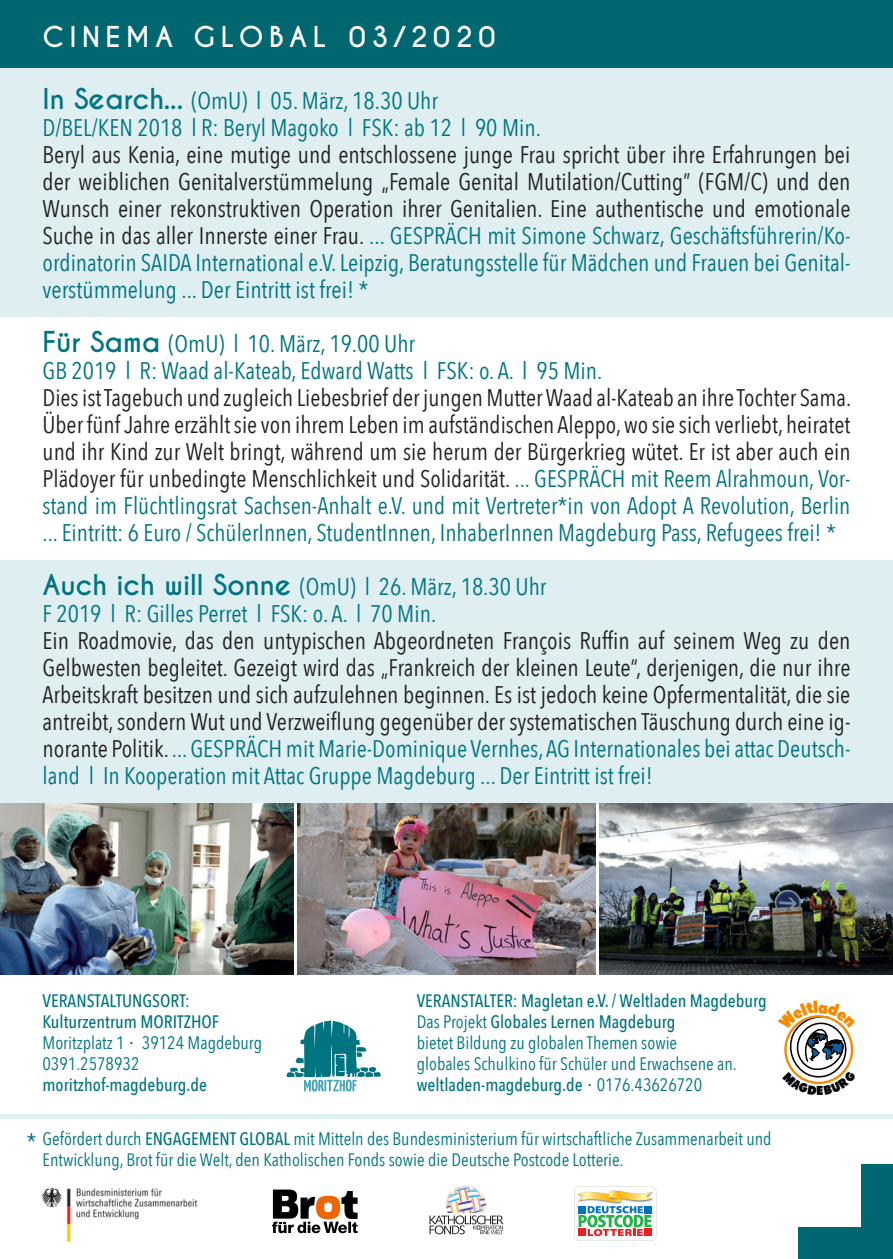
<style>
.page{position:relative;width:893px;height:1259px;background:#fff}
.page>*{position:absolute;margin:0;border:0;box-sizing:border-box;transform-origin:0 0}
.t1{font:700 27px "Caviar Dreams";letter-spacing:.2em;color:#fff}
.t2{font:24px/27px "Avenir Next Condensed";color:#231f20;text-align:justify}
.t3{font:24px "Avenir Next Condensed";color:#007480}
.t4{font:18px "Avenir Next Condensed";color:#007480}
.t5{font:500 18px "Avenir Next Condensed";color:#007480}
.s1{font-family:"Caviar Dreams";font-weight:700;font-size:27px}
.s2{color:#007480}
.s3{font-family:"Euphemia UCAS"}
.s4{font-weight:400}
.s5{font-family:"Euphemia UCAS";font-weight:400}
.s6{font-weight:500}
</style>
<div class="page">
<div style="left:0;top:0;width:893px;height:68px;background:#006771"></div>
<div style="left:0;top:68px;width:893px;height:736px;background:#dfeef1"></div>
<div style="left:0;top:317px;width:893px;height:242px;background:#fff"></div>
<img style="left:600px;top:804px;width:293px;height:170px">
<img style="left:298px;top:804px;width:297px;height:170px">
<img style="left:0;top:804px;width:293px;height:170px">
<img style="left:446px;top:1185px;width:41px;height:28px">
<svg style="left:429px;top:1215px;width:74px;height:19px"></svg>
<img style="left:41px;top:1187px;width:157px;height:56px">
<svg style="left:272px;top:1189px;width:86px;height:44px"></svg>
<svg style="left:574px;top:1186px;width:82px;height:54px"></svg>
<hr style="left:0;top:1114px;width:893px;height:4px;background:#dfeef1">
<div style="left:798px;top:1227px;width:95px;height:32px;background:#006771"></div>
<div style="left:861px;top:1164px;width:32px;height:95px;background:#006771"></div>
<svg style="left:287px;top:1020px;width:94px;height:71px"></svg>
<svg style="left:784px;top:1015px;width:70px;height:70px"></svg>
<p class="t1" style="left:43px;top:20px;width:454px">CINEMA GLOBAL 03/2020</p>
<p class="t3" style="left:43px;top:80px;width:397px"><span class="s1">In Search...</span> (OmU) l 05. März, 18.30 Uhr</p>
<p class="t3" style="left:43px;top:107px;width:500px">D/BEL/KEN 2018 l R: Beryl Magoko l FSK: ab 12 l 90 Min.</p>
<p class="t2" style="left:43px;top:140px;width:809px">Beryl aus Kenia, eine mutige und entschlossene junge Frau spricht über ihre Erfahrungen bei der weiblichen Genitalverstümmelung „Female Genital Mutilation/Cutting” (FGM/C) und den Wunsch einer rekonstruktiven Operation ihrer Genitalien. Eine authentische und emotionale Suche in das aller Innerste einer Frau. <span class="s2">... GESPRÄCH mit Simone Schwarz, Geschäftsführerin/Ko&shy;ordinatorin SAIDA International e.V. Leipzig, Beratungsstelle für Mädchen und Frauen bei Genital&shy;verstümmelung ... Der Eintritt ist frei! *</span></p>
<p class="t3" style="left:43px;top:323px;width:374px"><span class="s1">Für Sama</span> (OmU) l 10. März, 19.00 Uhr</p>
<p class="t3" style="left:43px;top:350px;width:561px">GB 2019 l R: Waad al-Kateab, Edward Watts l FSK: o. A. l 95 Min.</p>
<p class="t2" style="left:43px;top:383px;width:810px">Dies ist Tagebuch und zugleich Liebesbrief der jungen Mutter Waad al-Kateab an ihre Tochter Sama.<br>Über fünf Jahre erzählt sie von ihrem Leben im aufständischen Aleppo, wo sie sich verliebt, heiratet und ihr Kind zur Welt bringt, während um sie herum der Bürgerkrieg wütet. Er ist aber auch ein Plädoyer für unbedingte Menschlichkeit und Solidarität. <span class="s2">... GESPRÄCH mit Reem Alrahmoun, Vor&shy;stand im Flüchtlingsrat Sachsen-Anhalt e.V. und mit Vertreter*in von Adopt A Revolution, Berlin ... Eintritt: 6 Euro / SchülerInnen, StudentInnen, InhaberInnen Magdeburg Pass, Refugees frei! *</span></p>
<p class="t3" style="left:43px;top:566px;width:505px"><span class="s1">Auch ich will Sonne</span> (OmU) l 26. März, 18.30 Uhr</p>
<p class="t3" style="left:43px;top:593px;width:395px">F 2019 l R: Gilles Perret l FSK: o. A. l 70 Min.</p>
<p class="t2" style="left:43px;top:626px;width:809px">Ein Roadmovie, das den untypischen Abgeordneten François Ruffin auf seinem Weg zu den Gelbwesten begleitet. Gezeigt wird das „Frankreich der kleinen Leute“, derjenigen, die nur ihre Arbeitskraft besitzen und sich aufzulehnen beginnen. Es ist jedoch keine Opfermentalität, die sie antreibt, sondern Wut und Verzweiflung gegenüber der systematischen Täuschung durch eine ig&shy;norante Politik. <span class="s2">... GESPRÄCH mit Marie-Dominique Vernhes, AG Internationales bei attac Deutsch&shy;land l In Kooperation mit Attac Gruppe Magdeburg ... Der Eintritt ist frei!</span></p>
<p class="t5" style="left:43px;top:989px;width:149px">VERANSTALTUNGSORT:</p>
<p class="t5" style="left:43px;top:1010px;width:178px">Kulturzentrum MORITZHOF</p>
<p class="t4" style="left:43px;top:1027px;width:221px">Moritzplatz 1 <span class="s3">•</span> 39124 Magdeburg</p>
<p class="t4" style="left:43px;top:1048px;width:98px">0391.2578932</p>
<p class="t5" style="left:43px;top:1073px;width:166px">moritzhof-magdeburg.de</p>
<p class="t5" style="left:417px;top:989px;width:351px">VERANSTALTER: Magletan e.V. / Weltladen Magdeburg</p>
<p class="t5" style="left:417px;top:1010px;width:260px"><span class="s4">Das Projekt</span> Globales Lernen Magdeburg</p>
<p class="t4" style="left:417px;top:1027px;width:262px">bietet Bildung zu globalen Themen sowie</p>
<p class="t4" style="left:417px;top:1048px;width:322px">globales Schulkino für Schüler und Erwachsene an.</p>
<p class="t5" style="left:417px;top:1073px;width:287px">weltladen-magdeburg.de <span class="s5">•</span> <span class="s4">0176.43626720</span></p>
<p class="t4" style="left:43px;top:1123px;width:731px">Gefördert durch <span class="s6">ENGAGEMENT GLOBAL</span> mit Mitteln des Bundesministerium für wirtschaftliche Zusammenarbeit und</p>
<p class="t4" style="left:43px;top:1144px;width:583px">Entwicklung, Brot für die Welt, den Katholischen Fonds sowie die Deutsche Postcode Lotterie.</p>
<p class="t3" style="left:27px;top:1121px;width:12px">*</p>
</div>
